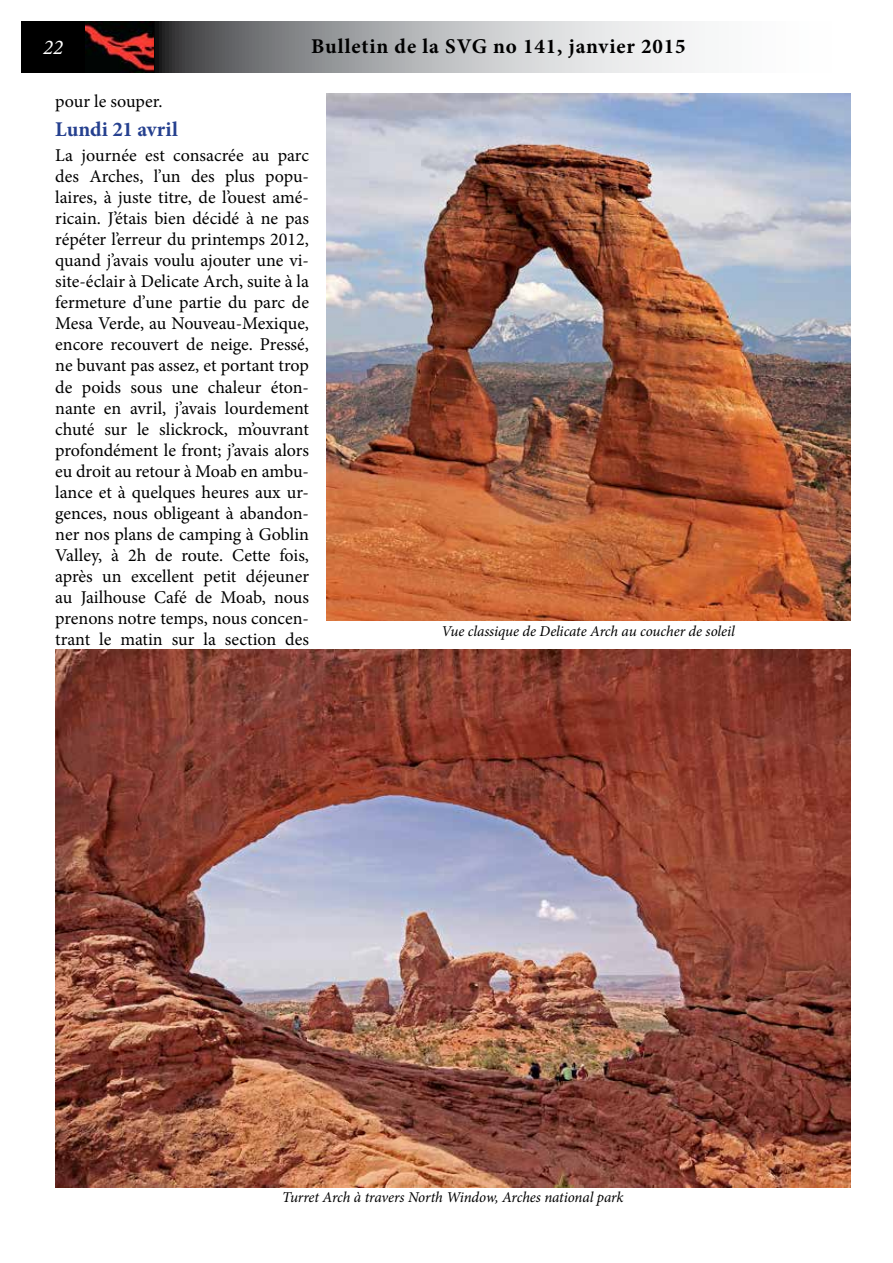
<style>
.page{position:relative;width:893px;height:1263px;background:#fff}
.page>*{position:absolute;margin:0;border:0;box-sizing:border-box;transform-origin:0 0}
.t1{font:700 21px "Minion Pro";letter-spacing:.04em;color:#000}
.t2{font:700 21px "Minion Pro";letter-spacing:.01em;color:#25408f}
.t3{font:italic 21px "Minion Pro";color:#fff}
.t4{font:18px/21px "Minion Pro";color:#000;text-align:justify}
.t5{font:italic 15px "Minion Pro";letter-spacing:-.01em;color:#000}
</style>
<div class="page">
<img style="left:55px;top:649px;width:795px;height:539px">
<img style="left:326px;top:94px;width:524px;height:526px">
<svg style="left:21px;top:21px;width:674px;height:51px;background:#98999b"></svg>
<img style="left:85px;top:21px;width:68px;height:51px">
<p class="t3" style="left:43px;top:33px;width:22px">22</p>
<p class="t1" style="left:311px;top:32px;width:376px">Bulletin de la SVG no 141, janvier 2015</p>
<p class="t4" style="left:55px;top:90px;width:109px">pour le souper.</p>
<p class="t2" style="left:55px;top:115px;width:124px">Lundi 21 avril</p>
<p class="t4" style="left:55px;top:145px;width:255px">La journée est consacrée au parc des Arches, l’un des plus popu&shy;laires, à juste titre, de l’ouest amé&shy;ricain. J’étais bien décidé à ne pas répéter l’erreur du printemps 2012, quand j’avais voulu ajouter une vi&shy;site-éclair à Delicate Arch, suite à la fermeture d’une partie du parc de Mesa Verde, au Nouveau-Mexique, encore recouvert de neige. Pressé, ne buvant pas assez, et portant trop de poids sous une chaleur éton&shy;nante en avril, j’avais lourdement chuté sur le slickrock, m’ouvrant profondément le front; j’avais alors eu droit au retour à Moab en ambu&shy;lance et à quelques heures aux ur&shy;gences, nous obligeant à abandon&shy;ner nos plans de camping à Goblin Valley, à 2h de route. Cette fois, après un excellent petit déjeuner au Jailhouse Café de Moab, nous prenons notre temps, nous concen&shy;trant le matin sur la section des</p>
<p class="t5" style="left:441px;top:621px;width:295px">Vue classique de Delicate Arch au coucher de soleil</p>
<p class="t5" style="left:282px;top:1186px;width:343px">Turret Arch à travers North Window, Arches national park</p>
</div>
